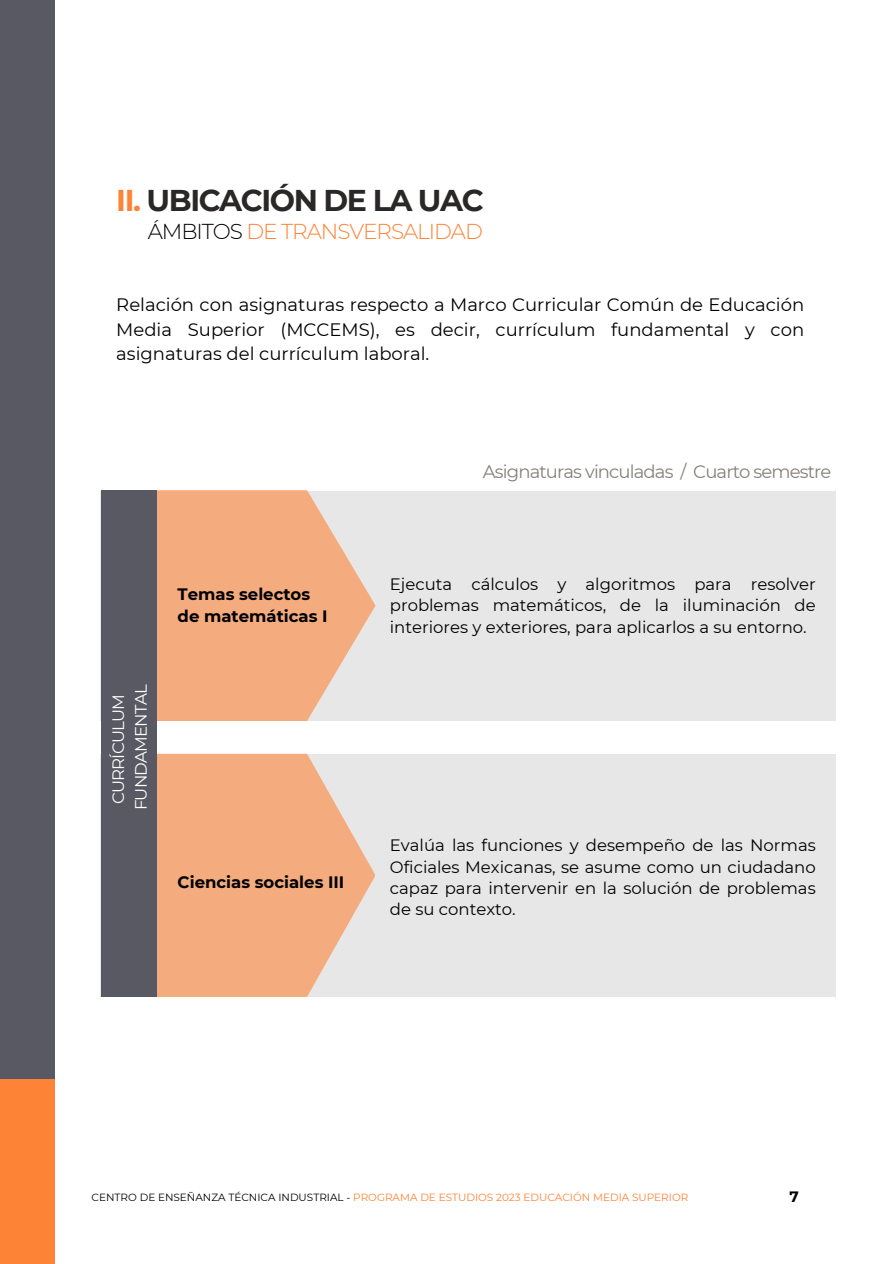
<style>
.page{position:relative;width:894px;height:1264px;background:#fff}
.page>*{position:absolute;margin:0;border:0;box-sizing:border-box;transform-origin:0 0}
.t1{font:700 30px "Montserrat";letter-spacing:-.05em;color:#2a2727}
.t2{font:300 21.45px "Montserrat";letter-spacing:-.05em;color:#fd8337}
.t3{font:18px/24.8px "Montserrat";color:#000;text-align:justify}
.t4{font:18px "Montserrat";letter-spacing:-.05em;color:#85817a}
.t5{font:16.5px/21.3px "Montserrat";color:#000;text-align:justify}
.t6{font:700 16.5px/22.5px "Montserrat";color:#000}
.t7{font:16.5px/22.5px "Montserrat";letter-spacing:-.05em;color:#fff;text-align:center}
.t8{font:700 15px "Montserrat";color:#000}
.t9{font:10.5px "Montserrat";color:#fd8337}
.s1{color:#fd8337}
.s2{color:#000}
</style>
<div class="page">
<div style="left:0;top:0;width:55px;height:1078px;background:#585963"></div>
<div style="left:100px;top:491px;width:735px;height:230px;background:#e8e7e7"></div>
<div style="left:100px;top:755px;width:735px;height:241px;background:#e8e7e7"></div>
<div style="left:0;top:1078px;width:55px;height:185px;background:#fd8337"></div>
<svg style="left:156px;top:490px;width:219px;height:231px;background:#f0b28c"></svg>
<svg style="left:156px;top:753px;width:219px;height:243px;fill:#f4ab7d"></svg>
<div style="left:101px;top:490px;width:55px;height:506px;background:#585963"></div>
<h5 class="t1" style="left:116px;top:182px;width:369px"><span class="s1">II.</span> UBICACIÓN DE LA UAC</h5>
<h3 class="t2" style="left:148px;top:218px;width:336px"><span class="s2">ÁMBITOS</span> DE TRANSVERSALIDAD</h3>
<h1 class="t3" style="left:116px;top:292px;width:689px">Relación con asignaturas respecto a Marco Curricular Común de Educación Media Superior (MCCEMS), es decir, currículum fundamental y con asignaturas del currículum laboral.</h1>
<h4 class="t7" style="left:107px;top:810px;width:127px;rotate:-90deg">CURRÍCULUM<br>FUNDAMENTAL</h4>
<h4 class="t6" style="left:177px;top:583px;width:151px">Temas selectos de matemáticas I</h4>
<h5 class="t6" style="left:177px;top:870px;width:168px">Ciencias sociales III</h5>
<p class="t4" style="left:483px;top:461px;width:350px">Asignaturas vinculadas / Cuarto semestre</p>
<h2 class="t5" style="left:390px;top:573px;width:427px">Ejecuta cálculos y algoritmos para resolver problemas matemáticos, de la iluminación de interiores y exteriores, para aplicarlos a su entorno.</h2>
<h5 class="t5" style="left:390px;top:834px;width:427px">Evalúa las funciones y desempeño de las Normas Oficiales Mexicanas, se asume como un ciudadano capaz para intervenir en la solución de problemas de su contexto.</h5>
<h5 class="t9" style="left:92px;top:1191px;width:598px"><span class="s2">CENTRO DE ENSEÑANZA TÉCNICA INDUSTRIAL -</span> PROGRAMA DE ESTUDIOS 2023 EDUCACIÓN MEDIA SUPERIOR</h5>
<p class="t8" style="left:789px;top:1187px;width:11px">7</p>
</div>
